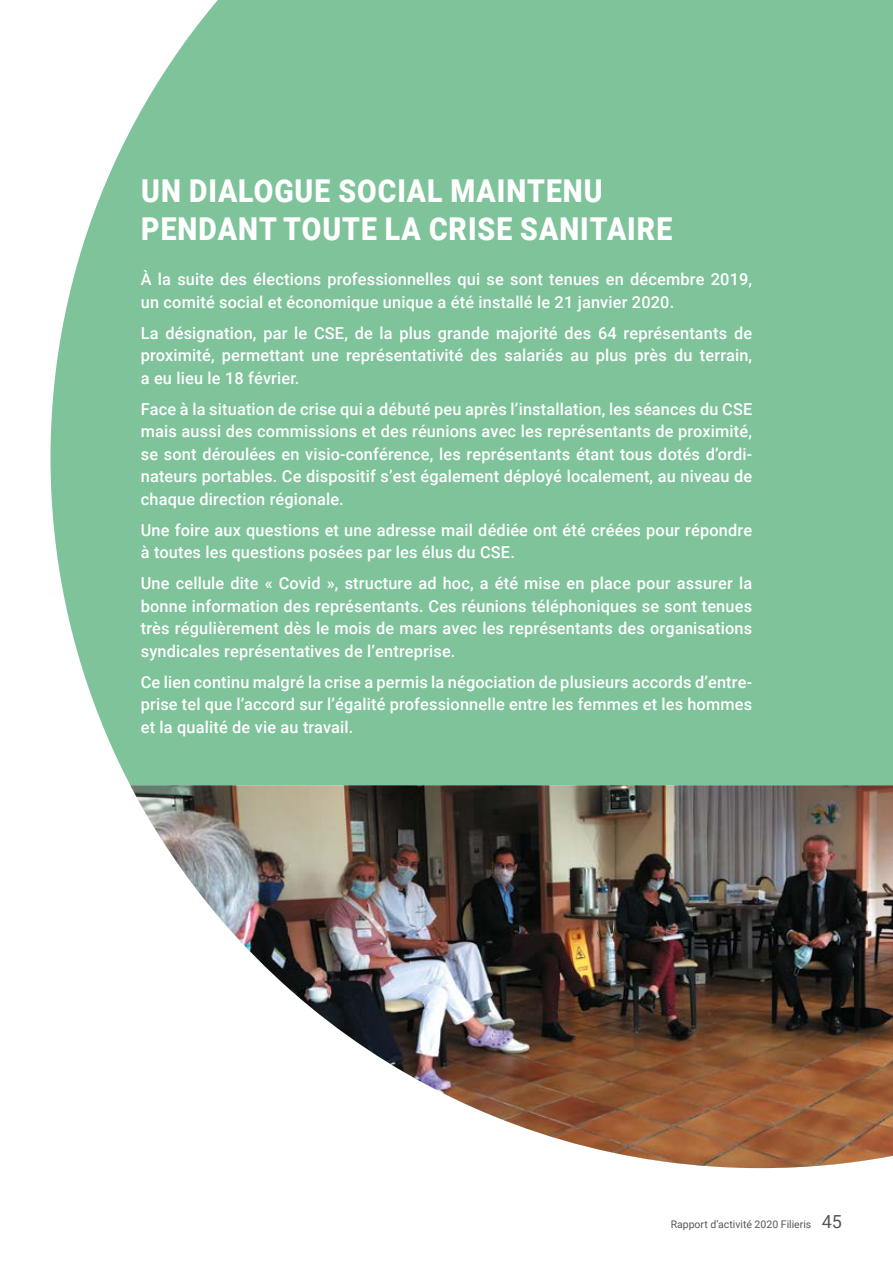
<style>
.page{position:relative;width:893px;height:1263px;background:#fff}
.page>*{position:absolute;margin:0;border:0;box-sizing:border-box;transform-origin:0 0}
.t1{font:900 31.5px/37.5px "Roboto";letter-spacing:.035em;color:#fff;scale:.9 1}
.t2{font:500 16.5px/22.5px "Roboto";letter-spacing:.01em;color:#fff;text-align:justify}
.t3{font:10.5px "Roboto";color:#575756}
.s1{font-size:18px}
</style>
<div class="page">
<div style="left:51px;top:0;width:842px;height:785px;background:#7ec39a"></div>
<img style="left:130px;top:785px;width:763px;height:383px">
<h1 class="t1" style="left:141px;top:171px;width:591px">UN DIALOGUE SOCIAL MAINTENU<br>PENDANT TOUTE LA CRISE SANITAIRE</h1>
<p class="t2" style="left:141px;top:268px;width:613px">À la suite des élections professionnelles qui se sont tenues en décembre 2019, un comité social et économique unique a été installé le 21 janvier 2020.</p>
<p class="t2" style="left:141px;top:321px;width:613px">La désignation, par le CSE, de la plus grande majorité des 64 représentants de proximité, permettant une représentativité des salariés au plus près du terrain, a eu lieu le 18 février.</p>
<p class="t2" style="left:141px;top:397px;width:613px">Face à la situation de crise qui a débuté peu après l’installation, les séances du CSE mais aussi des commissions et des réunions avec les représentants de proximité, se sont déroulées en visio-conférence, les représentants étant tous dotés d’ordi&shy;nateurs portables. Ce dispositif s’est également déployé localement, au niveau de chaque direction régionale.</p>
<p class="t2" style="left:141px;top:518px;width:613px">Une foire aux questions et une adresse mail dédiée ont été créées pour répondre à toutes les questions posées par les élus du CSE.</p>
<p class="t2" style="left:141px;top:572px;width:613px">Une cellule dite « Covid », structure ad hoc, a été mise en place pour assurer la bonne information des représentants. Ces réunions téléphoniques se sont tenues très régulièrement dès le mois de mars avec les représentants des organisations syndicales représentatives de l’entreprise.</p>
<p class="t2" style="left:141px;top:670px;width:613px">Ce lien continu malgré la crise a permis la négociation de plusieurs accords d’entre&shy;prise tel que l’accord sur l’égalité professionnelle entre les femmes et les hommes et la qualité de vie au travail.</p>
<p class="t3" style="left:671px;top:1216px;width:173px">Rapport d’activité 2020 Filieris <span class="s1">45</span></p>
</div>
